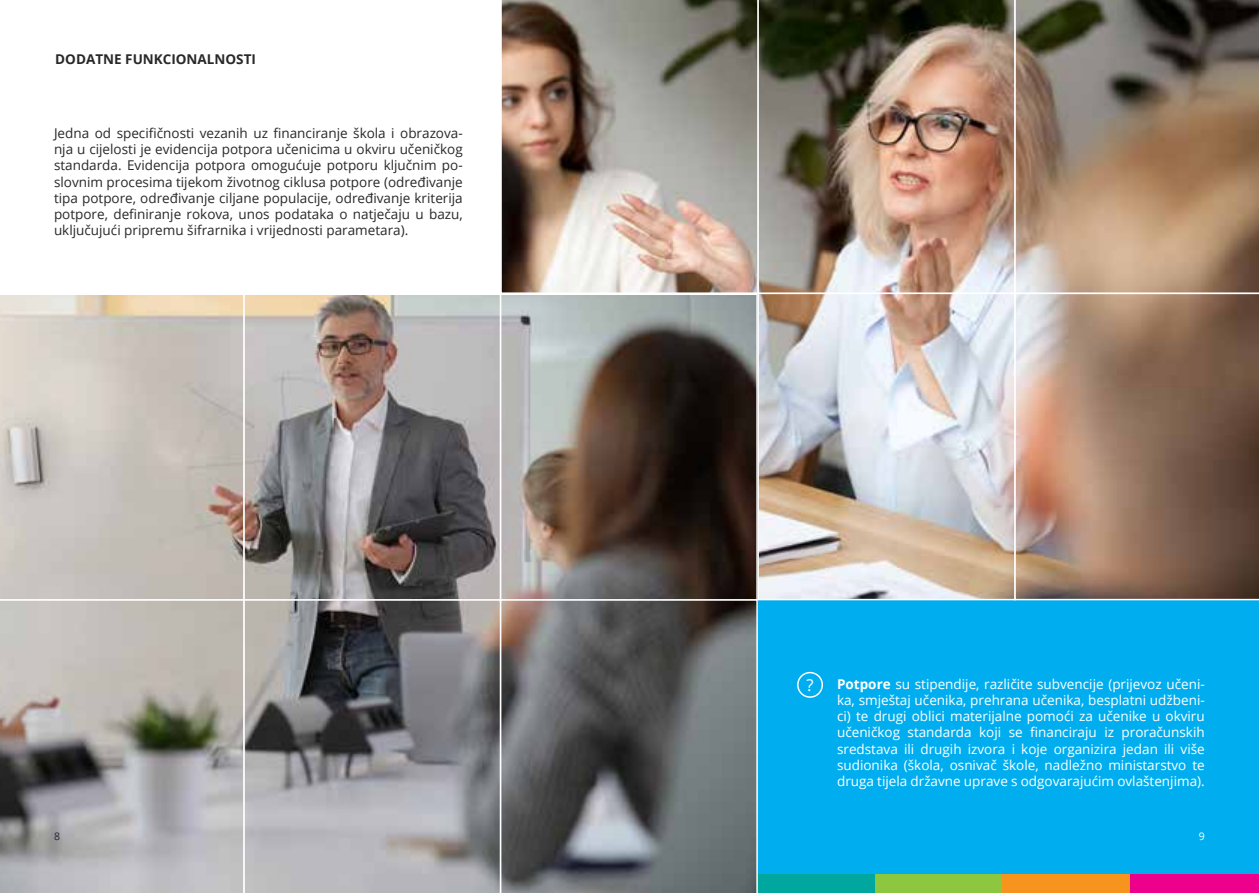
<style>
.page{position:relative;width:1259px;height:893px;background:#fff}
.page>*{position:absolute;margin:0;border:0;box-sizing:border-box;transform-origin:0 0}
.t1{font:16.5px "Open Sans";color:#fff}
.t2{font:13.5px/16.2px "Open Sans";color:#292829;text-align:justify}
.t3{font:13.5px/16.2px "Open Sans";color:#fff;text-align:justify}
.t4{font:700 13.5px "Open Sans";color:#292829}
.t5{font:10.5px "Open Sans";color:#292829}
.t6{font:10.5px "Open Sans";color:#fff}
.s1{font-weight:700}
</style>
<div class="page">
<div style="left:750px;top:595px;width:509px;height:279px;background:#00aeef"></div>
<svg style="left:1015px;top:0;width:244px;height:293px;background:#927b66"></svg>
<img style="left:758px;top:0;width:257px;height:293px">
<img style="left:501px;top:0;width:257px;height:293px">
<svg style="left:1015px;top:294px;width:244px;height:306px;background:#957664"></svg>
<img style="left:760px;top:296px;width:252px;height:301px">
<div style="left:757px;top:293px;width:258px;height:307px;border:2px solid #fff"></div>
<div style="left:1129px;top:874px;width:130px;height:19px;background:#ec008c"></div>
<div style="left:874px;top:874px;width:128px;height:19px;background:#8dc63f"></div>
<div style="left:747px;top:874px;width:127px;height:19px;background:#00a79e"></div>
<div style="left:1002px;top:874px;width:127px;height:19px;background:#f7941e"></div>
<img style="left:503px;top:296px;width:252px;height:302px">
<div style="left:500px;top:293px;width:258px;height:308px;border:2px solid #fff"></div>
<svg style="left:246px;top:296px;width:252px;height:302px;background:#908a89"></svg>
<div style="left:243px;top:293px;width:258px;height:308px;border:2px solid #fff"></div>
<svg style="left:0;top:293px;width:245px;height:306px;background:#cbc4bc"></svg>
<svg style="left:501px;top:599px;width:257px;height:294px;background:#636668"></svg>
<svg style="left:245px;top:599px;width:256px;height:294px;background:#89888c"></svg>
<svg style="left:0;top:599px;width:245px;height:294px;background:#aaa8a6"></svg>
<div style="left:797px;top:672px;width:26px;height:26px;border:2px solid #fff;border-radius:50%"></div>
<p class="t4" style="left:55px;top:49px;width:202px">DODATNE FUNKCIONALNOSTI</p>
<p class="t2" style="left:54px;top:125px;width:410px">Jedna od specifičnosti vezanih uz financiranje škola i obrazova&shy;nja u cijelosti je evidencija potpora učenicima u okviru učeničkog standarda. Evidencija potpora omogućuje potporu ključnim po&shy;slovnim procesima tijekom životnog ciklusa potpore (određivanje tipa potpore, određivanje ciljane populacije, određivanje kriterija potpore, definiranje rokova, unos podataka o natječaju u bazu, uključujući pripremu šifrarnika i vrijednosti parametara).</p>
<p class="t1" style="left:806px;top:674px;width:9px">?</p>
<p class="t3" style="left:837px;top:675px;width:369px"><span class="s1">Potpore</span> su stipendije, različite subvencije (prijevoz učeni&shy;ka, smještaj učenika, prehrana učenika, besplatni udžbeni&shy;ci) te drugi oblici materijalne pomoći za učenike u okviru učeničkog standarda koji se financiraju iz proračunskih sredstava ili drugih izvora i koje organizira jedan ili više sudionika (škola, osnivač škole, nadležno ministarstvo te druga tijela državne uprave s odgovarajućim ovlaštenjima).</p>
<p class="t5" style="left:54px;top:829px;width:8px">8</p>
<p class="t6" style="left:1199px;top:829px;width:8px">9</p>
</div>
